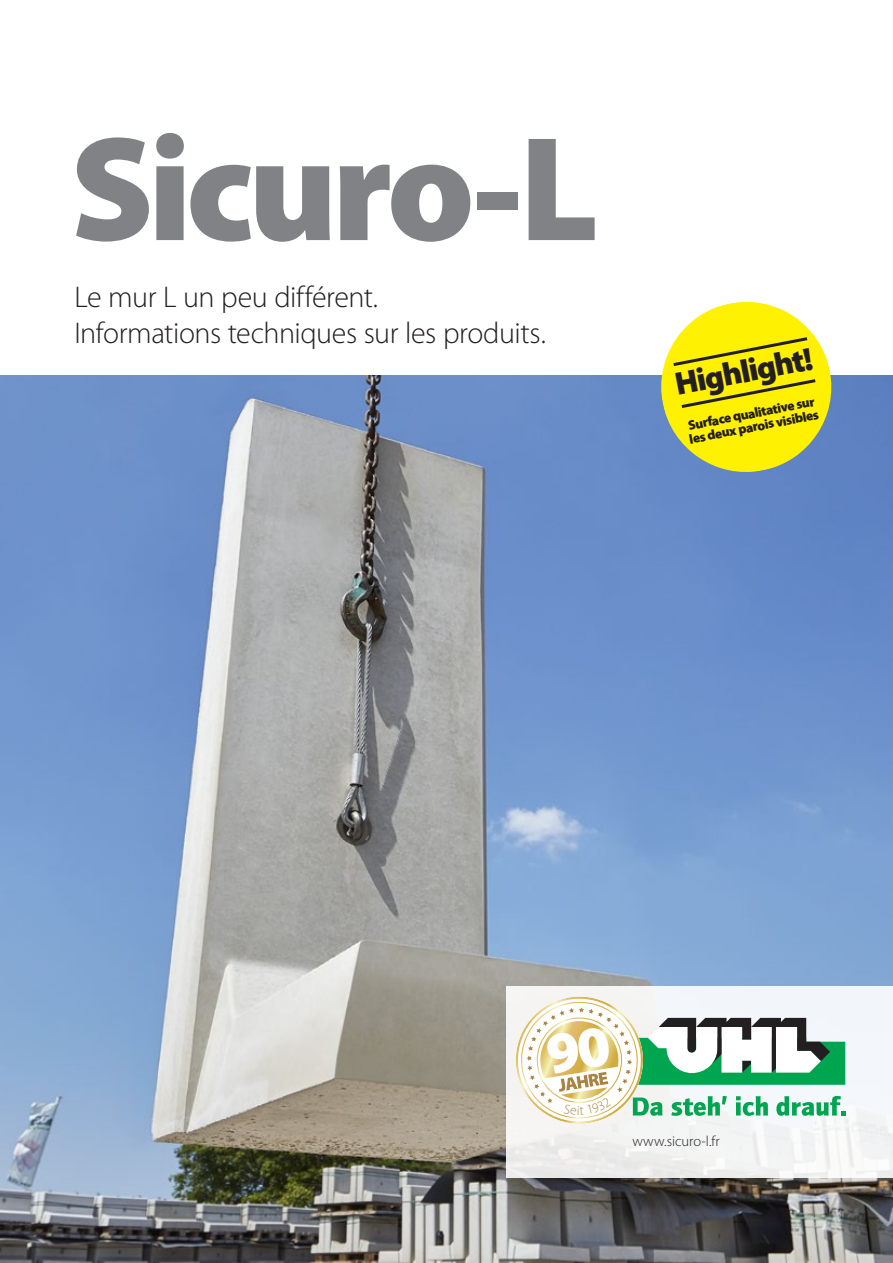
<style>
.page{position:relative;width:893px;height:1263px;background:#fff}
.page>*{position:absolute;margin:0;border:0;box-sizing:border-box;transform-origin:0 0}
.t1{font:900 150px "Myriad Pro";letter-spacing:-.04em;color:#808285}
.t2{font:900 32.55px "Myriad Pro";color:#231f20}
.t3{font:300 30px/36px "Myriad Pro";letter-spacing:-.015em;color:#231f20}
.t4{font:300 14.55px "Myriad Pro";letter-spacing:-.005em;color:#231f20}
.t5{font:900 13.5px/13.5px "Myriad Pro";color:#231f20}
</style>
<div class="page">
<img style="left:0;top:375px;width:893px;height:888px">
<div style="left:506px;top:986px;width:387px;height:192px;background:#f3f4f4"></div>
<img style="left:0;top:128px;width:1px;height:327px">
<svg style="left:654px;top:301px;width:185px;height:178px;background:#ddda46"></svg>
<svg style="left:516px;top:996px;width:329px;height:128px"></svg>
<h1 class="t1" style="left:70px;top:104px;width:530px">Sicuro-L</h1>
<p class="t3" style="left:74px;top:280px;width:473px">Le mur L un peu différent.<br>Informations techniques sur les produits.</p>
<p class="t2" style="left:672px;top:367px;width:141px;rotate:-11deg">Highlight!</p>
<p class="t5" style="left:686px;top:419px;width:133px;rotate:-11deg">Surface qualitative sur les deux parois visibles</p>
<p class="t4" style="left:632px;top:1133px;width:89px">www.sicuro-l.fr</p>
</div>
